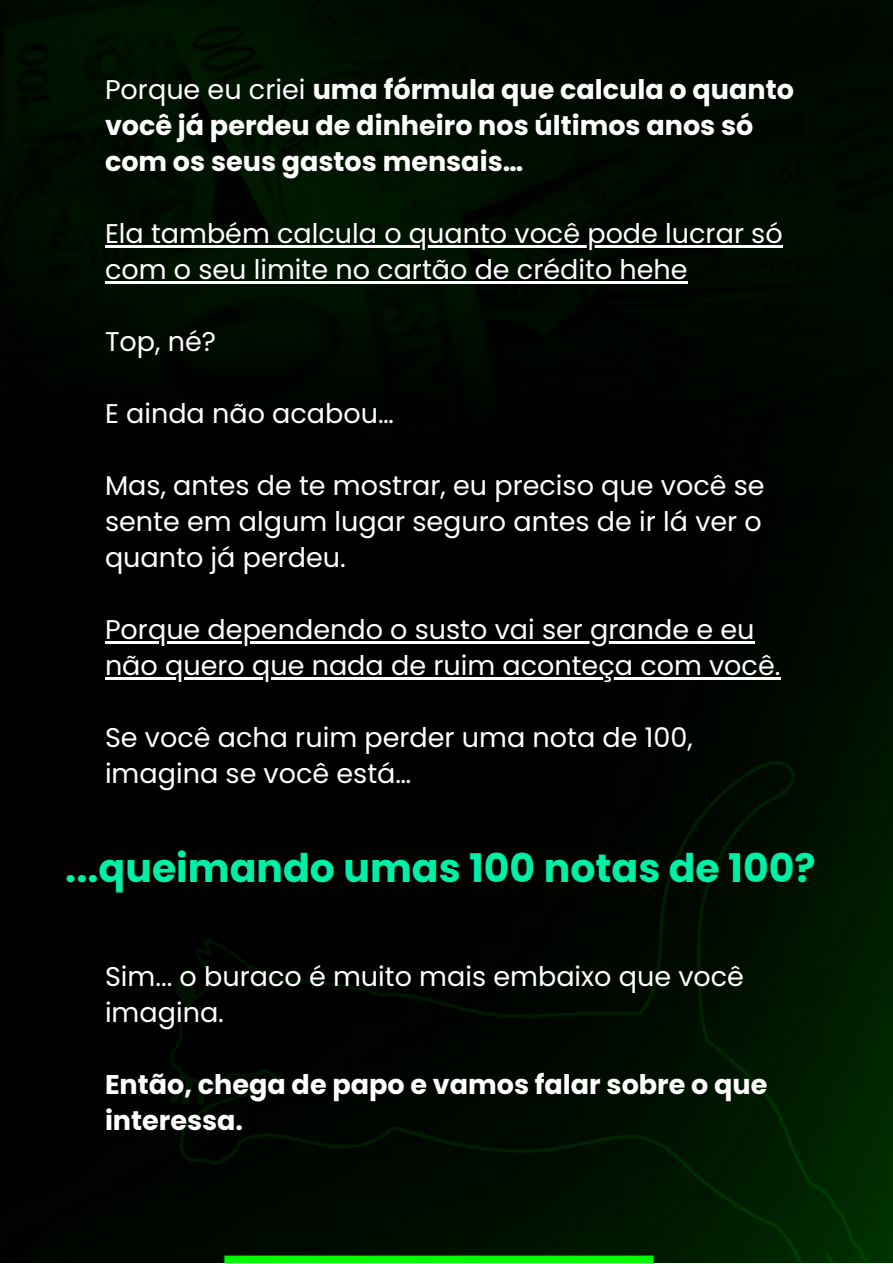
<style>
.page{position:relative;width:893px;height:1264px;background:#fff}
.page>*{position:absolute;margin:0;border:0;box-sizing:border-box;transform-origin:0 0}
.t1{font:700 39.45px "Poppins";color:#00efa7}
.t2{font:27px/36px "Poppins";color:#fff}
.t3{font:700 27px/36px "Poppins";color:#fff}
.s1{font-weight:400}
</style>
<div class="page">
<img style="left:0;top:0;width:892px;height:1262px">
<hr style="left:105px;top:245px;width:677px;height:2px;background:#fff">
<hr style="left:105px;top:281px;width:582px;height:2px;background:#fff">
<hr style="left:105px;top:641px;width:649px;height:2px;background:#fff">
<hr style="left:105px;top:677px;width:675px;height:2px;background:#fff">
<p class="t3" style="left:105px;top:72px;width:690px"><span class="s1">Porque eu criei</span> uma fórmula que calcula o quanto você já perdeu de dinheiro nos últimos anos só com os seus gastos mensais…</p>
<p class="t2" style="left:105px;top:216px;width:679px">Ela também calcula o quanto você pode lucrar só com o seu limite no cartão de crédito hehe</p>
<p class="t2" style="left:105px;top:323px;width:112px">Top, né?</p>
<p class="t2" style="left:105px;top:395px;width:290px">E ainda não acabou…</p>
<p class="t2" style="left:105px;top:467px;width:661px;text-align:justify">Mas, antes de te mostrar, eu preciso que você se sente em algum lugar seguro antes de ir lá ver o quanto já perdeu.</p>
<p class="t2" style="left:105px;top:611px;width:677px">Porque dependendo o susto vai ser grande e eu não quero que nada de ruim aconteça com você.</p>
<p class="t2" style="left:105px;top:719px;width:589px">Se você acha ruim perder uma nota de 100, imagina se você está…</p>
<h1 class="t1" style="left:65px;top:845px;width:752px">...queimando umas 100 notas de 100?</h1>
<p class="t2" style="left:105px;top:959px;width:640px">Sim... o buraco é muito mais embaixo que você imagina.</p>
<p class="t3" style="left:105px;top:1066px;width:664px">Então, chega de papo e vamos falar sobre o que interessa.</p>
</div>
